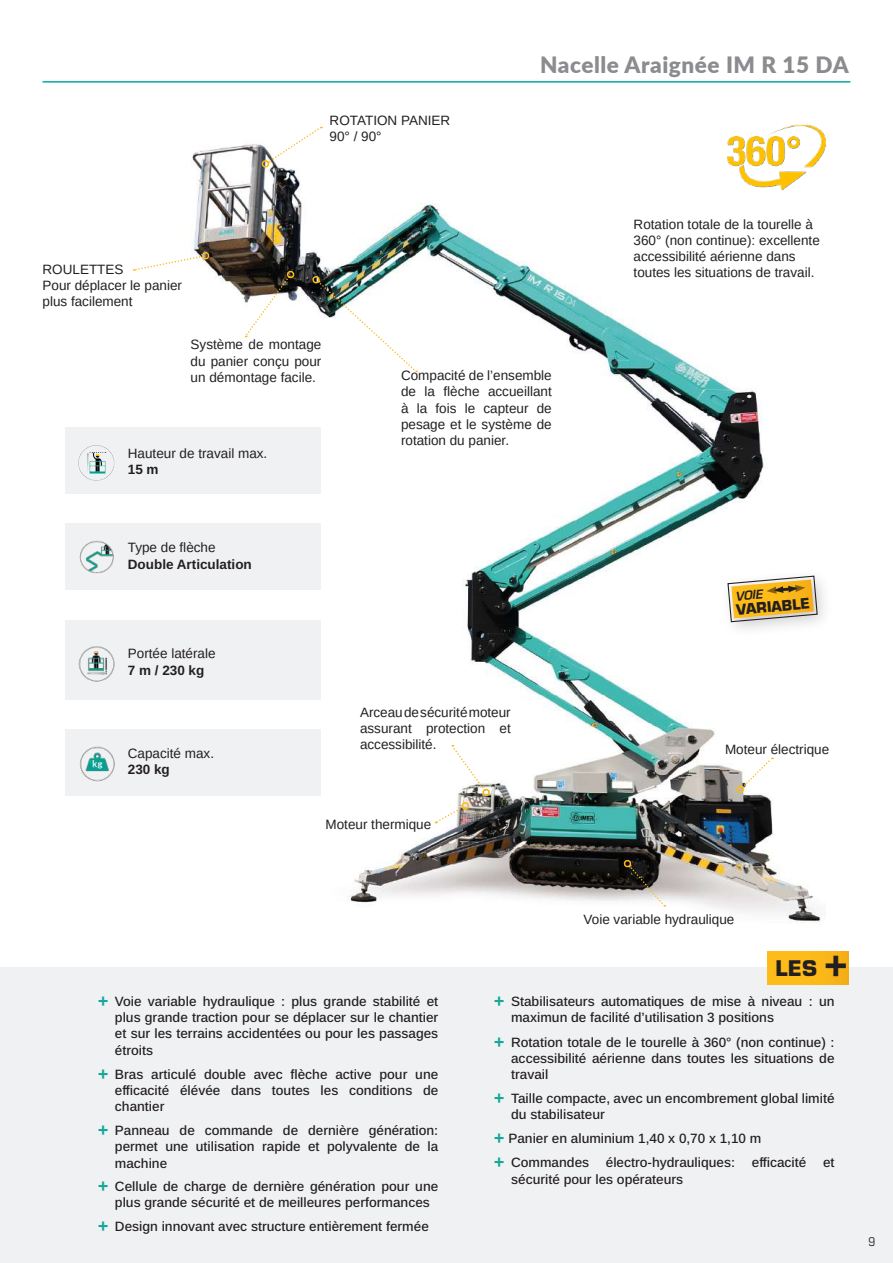
<style>
.page{position:relative;width:893px;height:1263px;background:#fff}
.page>*{position:absolute;margin:0;border:0;box-sizing:border-box;transform-origin:0 0}
.t1{font:900 22.5px "Lato";letter-spacing:.025em;color:#8a8c8f}
.t2{font:700 21px "Eurostile LT Std";color:#231f20}
.t3{font:700 14.1px "Eurostile LT Std";color:#231f20}
.t4{font:500 13.5px/16.2px "Arimo";color:#231f20;text-align:justify}
.t5{font:13.5px/16.2px "Arimo";color:#231f20;text-align:justify}
.t6{font:700 13.5px "Arimo";color:#231f20}
.t7{font:italic 600 12px "Eurostile LT Std";color:#231f20}
.t8{font:condensed 12px "Eurostile LT Std";color:#231f20}
.s1{font-family:"Eurostile LT Std";font-weight:700;font-size:18px;color:#19a79a}
.s2{font-size:40.5px}
</style>
<div class="page">
<div style="left:0;top:967px;width:893px;height:296px;background:#f0f1f2"></div>
<div style="left:767px;top:951px;width:81px;height:33px;background:linear-gradient(to right,#ffc01a,#f8b218)"></div>
<hr style="left:43px;top:81px;width:807px;height:2px;background:#00ae9e">
<img style="left:163px;top:126px;width:658px;height:797px">
<svg style="left:244px;top:276px;width:46px;height:61px"></svg>
<div style="left:287px;top:271px;width:7px;height:7px;border:2px solid #fff;border-radius:50%"></div>
<img style="left:311px;top:274px;width:106px;height:98px">
<div style="left:66px;top:620px;width:255px;height:79px;background:#f0f1f2"></div>
<div style="left:66px;top:729px;width:255px;height:67px;background:#f0f1f2"></div>
<div style="left:66px;top:524px;width:255px;height:66px;background:#f0f1f2"></div>
<div style="left:66px;top:427px;width:255px;height:67px;background:#f0f1f2"></div>
<img style="left:80px;top:746px;width:35px;height:36px">
<img style="left:78px;top:445px;width:37px;height:36px">
<img style="left:78px;top:646px;width:37px;height:36px">
<img style="left:79px;top:540px;width:35px;height:34px">
<img style="left:727px;top:124px;width:99px;height:72px">
<div style="left:719px;top:567px;width:116px;height:73px;background:#231f20;opacity:.25"></div>
<svg style="left:727px;top:575px;width:91px;height:48px"></svg>
<svg style="left:260px;top:126px;width:62px;height:43px"></svg>
<svg style="left:133px;top:250px;width:77px;height:21px"></svg>
<svg style="left:622px;top:858px;width:43px;height:49px"></svg>
<svg style="left:435px;top:745px;width:57px;height:79px"></svg>
<svg style="left:735px;top:757px;width:38px;height:38px"></svg>
<p class="t5" style="left:330px;top:112px;width:122px">ROTATION PANIER<br>90° / 90°</p>
<h1 class="t1" style="left:540px;top:48px;width:310px">Nacelle Araignée IM R 15 DA</h1>
<p class="t5" style="left:43px;top:261px;width:141px;text-align:left">ROULETTES<br>Pour déplacer le panier plus facilement</p>
<p class="t5" style="left:191px;top:337px;width:132px">Système de montage du panier conçu pour un démontage facile.</p>
<p class="t5" style="left:128px;top:445px;width:141px">Hauteur de travail max.</p>
<p class="t6" style="left:128px;top:460px;width:32px">15 m</p>
<p class="t5" style="left:128px;top:540px;width:89px">Type de flèche</p>
<p class="t6" style="left:128px;top:555px;width:126px">Double Articulation</p>
<p class="t5" style="left:128px;top:646px;width:89px">Portée latérale</p>
<p class="t6" style="left:128px;top:660px;width:78px">7 m / 230 kg</p>
<p class="t5" style="left:128px;top:745px;width:88px">Capacité max.</p>
<p class="t6" style="left:128px;top:760px;width:44px">230 kg</p>
<p class="t5" style="left:401px;top:367px;width:152px">Compacité de l’ensemble de la flèche accueillant à la fois le capteur de pesage et le système de rotation du panier.</p>
<p class="t5" style="left:360px;top:704px;width:152px">Arceau de sécurité moteur assurant protection et accessibilité.</p>
<p class="t5" style="left:634px;top:216px;width:188px;text-align:left">Rotation totale de la tourelle à<br>360° (non continue): excellente accessibilité aérienne dans toutes les situations de travail.</p>
<p class="t7" style="left:735px;top:589px;width:29px;rotate:-5deg">VOIE</p>
<p class="t3" style="left:736px;top:601px;width:75px;rotate:-5deg">VARIABLE</p>
<p class="t5" style="left:725px;top:741px;width:106px">Moteur électrique</p>
<p class="t5" style="left:326px;top:816px;width:107px">Moteur thermique</p>
<p class="t4" style="left:115px;top:993px;width:325px;text-indent:-17px"><span class="s1">+</span> Voie variable hydraulique : plus grande stabilité et plus grande traction pour se déplacer sur le chantier et sur les terrains accidentées ou pour les passages étroits</p>
<p class="t4" style="left:115px;top:1066px;width:325px;text-indent:-17px"><span class="s1">+</span> Bras articulé double avec flèche active pour une efficacité élévée dans toutes les conditions de chantier</p>
<p class="t4" style="left:115px;top:1123px;width:325px;text-indent:-17px"><span class="s1">+</span> Panneau de commande de dernière génération: permet une utilisation rapide et polyvalente de la machine</p>
<p class="t4" style="left:115px;top:1178px;width:325px;text-indent:-17px"><span class="s1">+</span> Cellule de charge de dernière génération pour une plus grande sécurité et de meilleures performances</p>
<p class="t4" style="left:98px;top:1219px;width:333px"><span class="s1">+</span> Design innovant avec structure entièrement fermée</p>
<p class="t5" style="left:584px;top:911px;width:152px">Voie variable hydraulique</p>
<h2 class="t2" style="left:776px;top:955px;width:74px">LES . <span class="s2">+</span></h2>
<p class="t4" style="left:511px;top:993px;width:325px;text-indent:-17px"><span class="s1">+</span> Stabilisateurs automatiques de mise à niveau : un maximun de facilité d’utilisation 3 positions</p>
<p class="t4" style="left:511px;top:1034px;width:325px;text-indent:-17px"><span class="s1">+</span> Rotation totale de le tourelle à 360° (non continue) : accessibilité aérienne dans toutes les situations de travail</p>
<p class="t4" style="left:511px;top:1091px;width:325px;text-indent:-17px"><span class="s1">+</span> Taille compacte, avec un encombrement global limité du stabilisateur</p>
<p class="t4" style="left:494px;top:1131px;width:269px"><span class="s1">+</span> Panier en aluminium 1,40 x 0,70 x 1,10 m</p>
<p class="t4" style="left:511px;top:1155px;width:325px;text-indent:-17px"><span class="s1">+</span> Commandes électro-hydrauliques: efficacité et sécurité pour les opérateurs</p>
<p class="t8" style="left:868px;top:1235px;width:8px">9</p>
</div>
